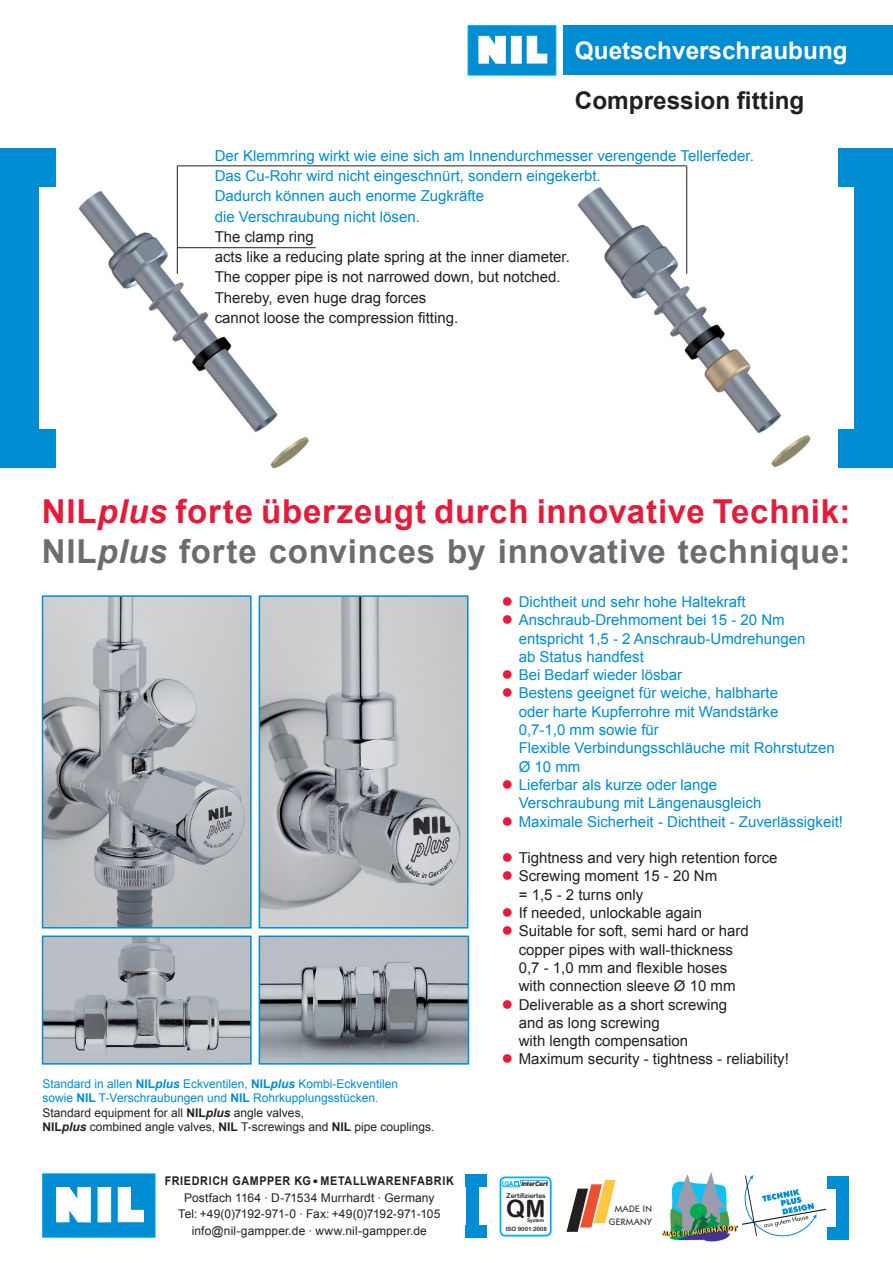
<style>
.page{position:relative;width:893px;height:1263px;background:#fff}
.page>*{position:absolute;margin:0;border:0;box-sizing:border-box;transform-origin:0 0}
.t1{font:700 33px/39.6px "Arial";letter-spacing:.02em;color:#e41c3b}
.t2{font:700 24.3px "Arial";color:#fff}
.t3{font:700 24.3px "Arial";color:#231f20}
.t4{font:24px "Arial Rounded MT Bold";color:#231f20}
.t5{font:15px/18.3px "Arial";color:#008cd2}
.t6{font:15px/18.3px "Arial";color:#231f20}
.t7{font:12px/14.4px "Arial";color:#008cd2}
.t8{font:12px/16.5px "Arial";letter-spacing:.01em;color:#231f20;text-align:center}
.t9{font:500 9.15px/13px "Kabel ITCBQ";letter-spacing:.01em;color:#3e3e3f;text-align:right}
.t10{font:500 6.6px "Helvetica BQ";color:#00aeef}
.t11{font:6.45px "Arial Rounded MT Bold";letter-spacing:-.02em;color:#231f20}
.t12{font:italic 600 6.45px "Helvetica BQ";letter-spacing:-.02em;color:#231f20}
.t13{font:5.85px "Arial Rounded MT Bold";letter-spacing:-.02em;color:#231f20}
.t14{font:4.95px "Arial Rounded MT Bold";letter-spacing:-.02em;color:#231f20}
.s1{font-style:italic}
.s2{color:#6c6d70}
.s3{font-style:italic;color:#6c6d70}
.s4{font-weight:700}
.s5{font-weight:700;font-style:italic}
.s6{color:#231f20}
.s7{font-weight:700;color:#231f20}
.s8{font-weight:700;font-style:italic;color:#231f20}
.s9{font-family:"Garamond";font-weight:300;font-style:italic}
.s10{color:#e41c3b}
.s11{font-family:"Helvetica";font-weight:700;font-stretch:condensed}
</style>
<div class="page">
<div style="left:563px;top:26px;width:330px;height:49px;background:#008cd2"></div>
<img style="left:577px;top:169px;width:234px;height:299px">
<img style="left:78px;top:173px;width:238px;height:296px">
<hr style="left:177px;top:166px;width:1px;height:108px;background:#231f20">
<hr style="left:686px;top:166px;width:1px;height:108px;background:#231f20">
<hr style="left:177px;top:165px;width:509px;height:1px;background:#231f20">
<hr style="left:177px;top:247px;width:139px;height:1px;background:#231f20">
<img style="left:45px;top:598px;width:204px;height:327px">
<div style="left:42px;top:595px;width:210px;height:333px;border:2px solid #008cd2"></div>
<img style="left:262px;top:938px;width:204px;height:123px">
<div style="left:259px;top:935px;width:210px;height:129px;border:2px solid #008cd2"></div>
<img style="left:45px;top:938px;width:204px;height:123px">
<div style="left:42px;top:935px;width:210px;height:129px;border:2px solid #008cd2"></div>
<img style="left:262px;top:598px;width:203px;height:327px">
<div style="left:259px;top:595px;width:209px;height:333px;border:2px solid #008cd2"></div>
<div style="left:466px;top:1174px;width:12px;height:64px;background:#008cd2"></div>
<div style="left:466px;top:1174px;width:21px;height:13px;background:#008cd2"></div>
<div style="left:466px;top:1225px;width:21px;height:13px;background:#008cd2"></div>
<div style="left:836px;top:1176px;width:12px;height:64px;background:#008cd2"></div>
<div style="left:827px;top:1227px;width:21px;height:13px;background:#008cd2"></div>
<div style="left:827px;top:1176px;width:21px;height:13px;background:#008cd2"></div>
<div style="left:500px;top:1176px;width:52px;height:60px;border:2px solid #00aeef;border-radius:5px"></div>
<svg style="left:502px;top:1179px;width:46px;height:8px"></svg>
<svg style="left:516px;top:1211px;width:8px;height:8px"></svg>
<svg style="left:566px;top:1180px;width:50px;height:52px"></svg>
<img style="left:661px;top:1172px;width:76px;height:70px">
<div style="left:468px;top:26px;width:88px;height:49px;background:#008cd2"></div>
<div style="left:468px;top:26px;width:88px;height:49px;border:1px solid #00aeef"></div>
<svg style="left:479px;top:36px;width:26px;height:27px"></svg>
<div style="left:511px;top:36px;width:10px;height:27px;background:#fff;border:1px solid #fff"></div>
<svg style="left:527px;top:36px;width:20px;height:27px"></svg>
<svg style="left:742px;top:1175px;width:84px;height:61px"></svg>
<div style="left:43px;top:1174px;width:112px;height:63px;background:#008cd2"></div>
<div style="left:43px;top:1174px;width:112px;height:63px;border:1px solid #00aeef"></div>
<svg style="left:56px;top:1187px;width:35px;height:35px"></svg>
<div style="left:98px;top:1187px;width:13px;height:35px;background:#fff;border:1px solid #fff"></div>
<svg style="left:118px;top:1187px;width:26px;height:35px"></svg>
<div style="left:0;top:149px;width:38px;height:319px;background:#008cd2"></div>
<div style="left:0;top:149px;width:55px;height:38px;background:#008cd2"></div>
<div style="left:0;top:429px;width:55px;height:39px;background:#008cd2"></div>
<div style="left:855px;top:149px;width:38px;height:319px;background:#008cd2"></div>
<div style="left:838px;top:429px;width:55px;height:39px;background:#008cd2"></div>
<div style="left:838px;top:149px;width:55px;height:38px;background:#008cd2"></div>
<h2 class="t2" style="left:575px;top:35px;width:274px">Quetschverschraubung</h2>
<h2 class="t3" style="left:575px;top:84px;width:231px">Compression fitting</h2>
<p class="t5" style="left:215px;top:146px;width:541px;line-height:20.2px">Der Klemmring wirkt wie eine sich am Innendurchmesser verengende Tellerfeder.<br>Das Cu-Rohr wird nicht eingeschnürt, sondern eingekerbt.<br>Dadurch können auch enorme Zugkräfte<br>die Verschraubung nicht lösen.</p>
<p class="t6" style="left:215px;top:227px;width:357px;line-height:20.2px">The clamp ring<br>acts like a reducing plate spring at the inner diameter.<br>The copper pipe is not narrowed down, but notched.<br>Thereby, even huge drag forces<br>cannot loose the compression fitting.</p>
<h1 class="t1" style="left:42px;top:493px;width:810px">NIL<span class="s1">plus</span> forte überzeugt durch innovative Technik:<br><span class="s2">NIL</span><span class="s3">plus</span> <span class="s2">forte convinces by innovative technique:</span></h1>
<p class="t7" style="left:43px;top:1076px;width:393px">Standard in allen <span class="s4">NIL</span><span class="s5">plus</span> Eckventilen, <span class="s4">NIL</span><span class="s5">plus</span> Kombi-Eckventilen<br>sowie <span class="s4">NIL</span> T-Verschraubungen und <span class="s4">NIL</span> Rohrkupplungsstücken.<br><span class="s6">Standard equipment for all</span> <span class="s7">NIL</span><span class="s8">plus</span> <span class="s6">angle valves,<br></span><span class="s7">NIL</span><span class="s8">plus</span> <span class="s6">combined angle valves,</span> <span class="s7">NIL</span> <span class="s6">T-screwings and</span> <span class="s7">NIL</span> <span class="s6">pipe couplings.</span></p>
<p class="t8" style="left:165px;top:1173px;width:291px"><span class="s4">FRIEDRICH GAMPPER KG</span><span class="s9">•</span> <span class="s4">METALLWARENFABRIK </span>Postfach 1164 · D-71534 Murrhardt · Germany<br>Tel: +49(0)7192-971-0 · Fax: +49(0)7192-971-105 info@nil-gampper.de · www.nil-gampper.de</p>
<p class="t5" style="left:502px;top:593px;width:245px"><span class="s10">●</span> Dichtheit und sehr hohe Haltekraft</p>
<p class="t5" style="left:519px;top:611px;width:288px;text-indent:-17px"><span class="s10">●</span> Anschraub-Drehmoment bei 15 - 20 Nm entspricht 1,5 - 2 Anschraub-Umdrehungen ab Status handfest</p>
<p class="t5" style="left:502px;top:666px;width:182px"><span class="s10">●</span> Bei Bedarf wieder lösbar</p>
<p class="t5" style="left:519px;top:684px;width:317px;text-indent:-17px"><span class="s10">●</span> Bestens geeignet für weiche, halbharte<br>oder harte Kupferrohre mit Wandstärke<br>0,7-1,0 mm sowie für<br>Flexible Verbindungsschläuche mit Rohrstutzen<br>Ø 10 mm</p>
<p class="t5" style="left:519px;top:776px;width:244px;text-indent:-17px"><span class="s10">●</span> Lieferbar als kurze oder lange<br>Verschraubung mit Längenausgleich</p>
<p class="t5" style="left:502px;top:812px;width:343px"><span class="s10">●</span> Maximale Sicherheit - Dichtheit - Zuverlässigkeit!</p>
<p class="t6" style="left:502px;top:849px;width:277px"><span class="s10">●</span> Tightness and very high retention force</p>
<p class="t6" style="left:519px;top:867px;width:200px;text-indent:-17px"><span class="s10">●</span> Screwing moment 15 - 20 Nm = 1,5 - 2 turns only</p>
<p class="t6" style="left:502px;top:904px;width:202px"><span class="s10">●</span> If needed, unlockable again</p>
<p class="t6" style="left:502px;top:922px;width:249px;text-align:center"><span class="s10">●</span> Suitable for soft, semi hard or hard copper pipes with wall-thickness<br>0,7 - 1,0 mm and flexible hoses<br>with connection sleeve Ø 10 mm</p>
<p class="t6" style="left:519px;top:995px;width:210px;text-indent:-17px"><span class="s10">●</span> Deliverable as a short screwing and as long screwing<br>with length compensation</p>
<p class="t6" style="left:502px;top:1050px;width:289px"><span class="s10">●</span> Maximum security - tightness - reliability!</p>
<p class="t10" style="left:502px;top:1179px;width:13px"><span class="s11">L</span>GA</p>
<p class="t12" style="left:521px;top:1179px;width:28px">InterCert</p>
<p class="t11" style="left:507px;top:1191px;width:41px">Zertifiziertes</p>
<h3 class="t4" style="left:506px;top:1195px;width:41px">OM</h3>
<p class="t14" style="left:527px;top:1217px;width:19px">System</p>
<p class="t13" style="left:506px;top:1225px;width:43px">ISO 9001:2008</p>
<p class="t9" style="left:609px;top:1203px;width:45px">MADE IN<br>GERMANY</p>
</div>
